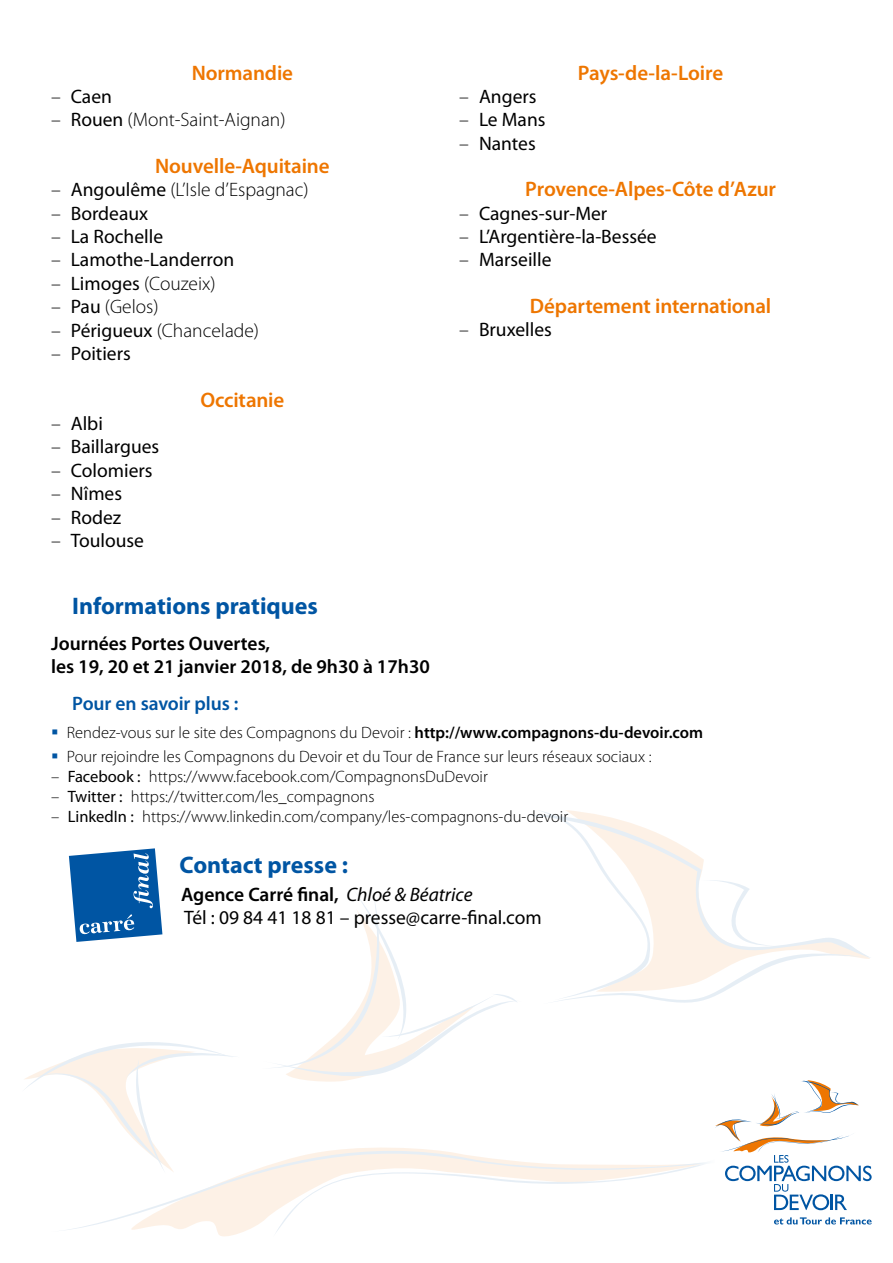
<style>
.page{position:relative;width:893px;height:1263px;background:#fff}
.page>*{position:absolute;margin:0;border:0;box-sizing:border-box;transform-origin:0 0}
.t1{font:700 24px "Myriad Pro";color:#0055a3}
.t2{font:600 21px "Myriad Pro";letter-spacing:-.01em;color:#ee7601}
.t3{font:19.5px/23.4px "Myriad Pro";color:#000}
.t4{font:300 19.5px "Myriad Pro";color:#000}
.t5{font:600 19.5px/23.4px "Myriad Pro";color:#000}
.t6{font:600 19.5px "Myriad Pro";letter-spacing:-.005em;color:#0055a3}
.t7{font:300 16.5px/24px "Myriad Pro";color:#000}
.s1{font-weight:300}
.s2{font-weight:400}
.s3{font-weight:600}
.s4{font-style:italic}
</style>
<div class="page">
<svg style="left:25px;top:1042px;width:209px;height:72px"></svg>
<svg style="left:537px;top:810px;width:333px;height:193px"></svg>
<svg style="left:275px;top:895px;width:242px;height:187px"></svg>
<svg style="left:68px;top:1114px;width:622px;height:123px"></svg>
<svg style="left:715px;top:1080px;width:157px;height:130px"></svg>
<svg style="left:774px;top:1217px;width:98px;height:7px"></svg>
<svg style="left:69px;top:848px;width:93px;height:94px"></svg>
<p class="t2" style="left:192px;top:61px;width:103px">Normandie</p>
<p class="t3" style="left:51px;top:85px;width:62px"><span class="s1">–</span> Caen</p>
<p class="t4" style="left:51px;top:109px;width:236px">– <span class="s2">Rouen</span> (Mont-Saint-Aignan)</p>
<p class="t2" style="left:155px;top:154px;width:176px">Nouvelle-Aquitaine</p>
<p class="t4" style="left:51px;top:179px;width:259px">– <span class="s2">Angoulême</span> (L’Isle d’Espagnac)</p>
<p class="t3" style="left:51px;top:202px;width:99px"><span class="s1">–</span> Bordeaux</p>
<p class="t3" style="left:51px;top:225px;width:114px"><span class="s1">–</span> La Rochelle</p>
<p class="t3" style="left:51px;top:249px;width:185px"><span class="s1">–</span> Lamothe-Landerron</p>
<p class="t4" style="left:51px;top:273px;width:166px">– <span class="s2">Limoges</span> (Couzeix)</p>
<p class="t4" style="left:51px;top:296px;width:109px">– <span class="s2">Pau</span> (Gelos)</p>
<p class="t4" style="left:51px;top:319px;width:210px">– <span class="s2">Périgueux</span> (Chancelade)</p>
<p class="t3" style="left:51px;top:342px;width:81px"><span class="s1">–</span> Poitiers</p>
<p class="t2" style="left:200px;top:388px;width:85px">Occitanie</p>
<p class="t3" style="left:51px;top:412px;width:53px"><span class="s1">–</span> Albi</p>
<p class="t3" style="left:51px;top:436px;width:110px"><span class="s1">–</span> Baillargues</p>
<p class="t3" style="left:51px;top:459px;width:103px"><span class="s1">–</span> Colomiers</p>
<p class="t3" style="left:51px;top:482px;width:73px"><span class="s1">–</span> Nîmes</p>
<p class="t3" style="left:51px;top:506px;width:72px"><span class="s1">–</span> Rodez</p>
<p class="t3" style="left:51px;top:529px;width:95px"><span class="s1">–</span> Toulouse</p>
<p class="t2" style="left:578px;top:61px;width:147px">Pays-de-la-Loire</p>
<p class="t3" style="left:459px;top:85px;width:79px"><span class="s1">–</span> Angers</p>
<p class="t3" style="left:459px;top:108px;width:88px"><span class="s1">–</span> Le Mans</p>
<p class="t3" style="left:459px;top:132px;width:78px"><span class="s1">–</span> Nantes</p>
<p class="t2" style="left:525px;top:178px;width:252px">Provence-Alpes-Côte d’Azur</p>
<p class="t3" style="left:459px;top:202px;width:150px"><span class="s1">–</span> Cagnes-sur-Mer</p>
<p class="t3" style="left:459px;top:225px;width:199px"><span class="s1">–</span> L’Argentière-la-Bessée</p>
<p class="t3" style="left:459px;top:249px;width:94px"><span class="s1">–</span> Marseille</p>
<p class="t2" style="left:530px;top:294px;width:243px">Département international</p>
<p class="t3" style="left:459px;top:319px;width:94px"><span class="s1">–</span> Bruxelles</p>
<h1 class="t1" style="left:72px;top:592px;width:247px">Informations pratiques</h1>
<p class="t5" style="left:51px;top:632px;width:380px">Journées Portes Ouvertes,<br>les 19, 20 et 21 janvier 2018, de 9h30 à 17h30</p>
<p class="t6" style="left:72px;top:693px;width:168px">Pour en savoir plus :</p>
<p class="t7" style="left:67px;top:721px;width:638px">Rendez-vous sur le site des Compagnons du Devoir : <span class="s3">http://www.compagnons-du-devoir.com<br></span>Pour rejoindre les Compagnons du Devoir et du Tour de France sur leurs réseaux sociaux :</p>
<p class="t7" style="left:51px;top:765px;width:438px">– <span class="s2">Facebook :</span> https://www.facebook.com/CompagnonsDuDevoir</p>
<p class="t7" style="left:51px;top:785px;width:325px">– <span class="s2">Twitter :</span> https://twitter.com/les_compagnons</p>
<p class="t7" style="left:51px;top:804px;width:519px">– <span class="s2">LinkedIn :</span> https://www.linkedin.com/company/les-compagnons-du-devoir</p>
<h1 class="t1" style="left:180px;top:851px;width:170px">Contact presse :</h1>
<p class="t3" style="left:181px;top:883px;width:362px"><span class="s3">Agence Carré final,</span> <span class="s4">Chloé &amp; Béatrice<br></span>Tél : 09 84 41 18 81 – presse@carre-final.com</p>
</div>
